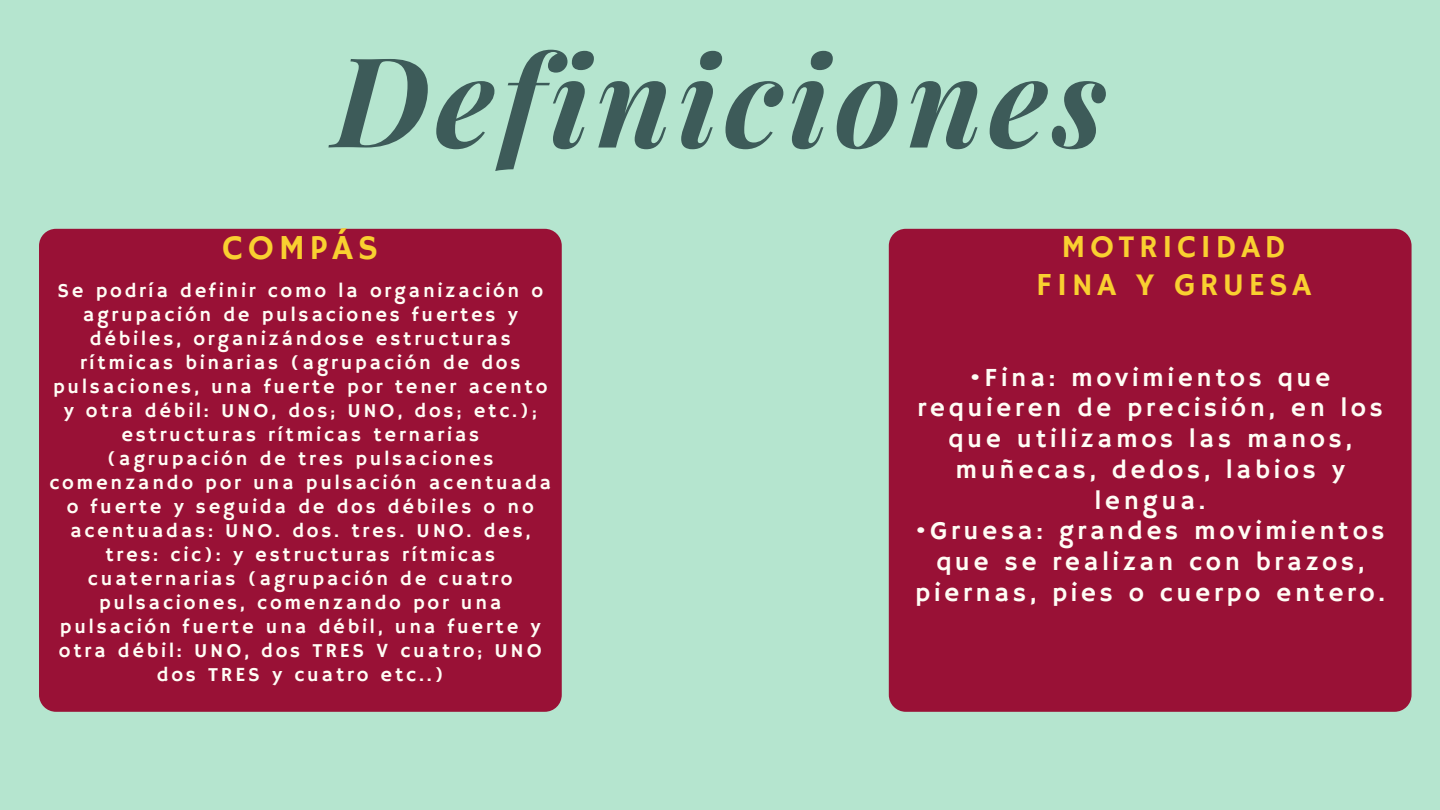
<style>
.page{position:relative;width:1440px;height:810px;background:#b5e5cf}
.page>*{position:absolute;margin:0;border:0;box-sizing:border-box;transform-origin:0 0}
.t1{font:italic 700 125.1px "Playfair Display";letter-spacing:.05em;color:#3d5b59}
.t2{font:35px "Hammersmith One";letter-spacing:.14em;color:#f9d030}
.t3{font:32px/38.2px "Hammersmith One";letter-spacing:.14em;color:#f9d030;text-align:center}
.t4{font:26px/30.8px "Hammersmith One";letter-spacing:.14em;color:#fffdf5;text-align:center}
.t5{font:20px/24px "Hammersmith One";letter-spacing:.14em;color:#fffdf5;text-align:center}
</style>
<div class="page">
<div style="left:889px;top:229px;width:523px;height:483px;background:#991136;border-radius:17px"></div>
<div style="left:39px;top:229px;width:523px;height:483px;background:#991136;border-radius:17px"></div>
<p class="t1" style="left:333px;top:12px;width:775px">Definiciones</p>
<p class="t2" style="left:222px;top:227px;width:157px">COMPÁS</p>
<p class="t5" style="left:49px;top:280px;width:503px">Se podría definir como la organización o agrupación de pulsaciones fuertes y débiles, organizándose estructuras rítmicas binarias (agrupación de dos pulsaciones, una fuerte por tener acento y otra débil: UNO, dos; UNO, dos; etc.); estructuras rítmicas ternarias (agrupación de tres pulsaciones comenzando por una pulsación acentuada o fuerte y seguida de dos débiles o no acentuadas: UNO. dos. tres. UNO. des, tres: cic): y estructuras rítmicas cuaternarias (agrupación de cuatro pulsaciones, comenzando por una pulsación fuerte una débil, una fuerte y otra débil: UNO, dos TRES V cuatro; UNO dos TRES y cuatro etc..)</p>
<p class="t3" style="left:1036px;top:229px;width:276px">MOTRICIDAD<br>FINA Y GRUESA</p>
<p class="t4" style="left:917px;top:363px;width:467px">•Fina: movimientos que requieren de precisión, en los que utilizamos las manos, muñecas, dedos, labios y lengua.</p>
<p class="t4" style="left:915px;top:517px;width:471px">•Gruesa: grandes movimientos que se realizan con brazos, piernas, pies o cuerpo entero.</p>
</div>
